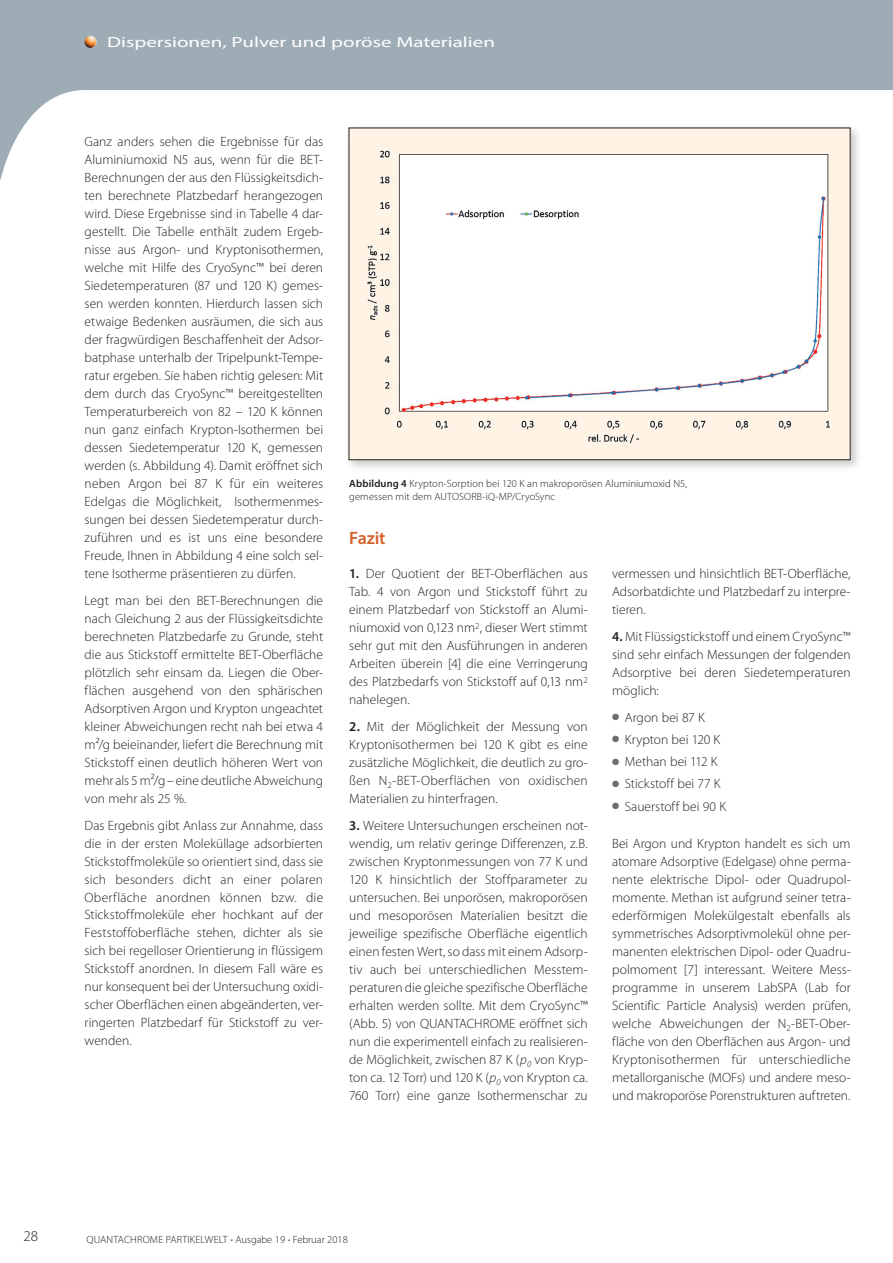
<style>
.page{position:relative;width:893px;height:1263px;background:#fff}
.page>*{position:absolute;margin:0;border:0;box-sizing:border-box;transform-origin:0 0}
.t1{font:600 18px "Myriad Pro";letter-spacing:-.005em;color:#d46229}
.t2{font:300 15px "Myriad Pro";color:#231f20}
.t3{font:14.7px "Myriad Pro";color:#fff;scale:1.43 1}
.t4{font:300 13.5px/18px "Myriad Pro";letter-spacing:.005em;color:#231f20;text-align:justify}
.t5{font:300 10.5px/13.5px "Myriad Pro";letter-spacing:.01em;color:#231f20}
.s1{font-weight:600}
.s2{font-style:italic}
.s3{color:#6c6d70}
</style>
<div class="page">
<svg style="left:0;top:0;width:893px;height:181px;fill:#9dacb5"></svg>
<svg style="left:85px;top:36px;width:12px;height:12px"></svg>
<div style="left:345px;top:124px;width:518px;height:348px;background:#231f20;opacity:.25"></div>
<img style="left:351px;top:130px;width:497px;height:328px">
<p class="t3" style="left:107px;top:33px;width:273px">Dispersionen, Pulver und poröse Materialien</p>
<p class="t4" style="left:85px;top:132px;width:240px;text-align:left">Ganz anders sehen die Ergebnisse für das Aluminiumoxid N5 aus, wenn für die BET-Berechnungen der aus den Flüssigkeitsdich&shy;ten berechnete Platzbedarf herangezogen wird. Diese Ergebnisse sind in Tabelle 4 dar&shy;gestellt. Die Tabelle enthält zudem Ergeb&shy;nisse aus Argon- und Kryptonisothermen, welche mit H ilfe des CryoSync™ bei deren Siedetemperaturen (87 und 120 K) gemes&shy;sen werden konnten. H ierdurch lassen sich etwaige Bedenken ausräumen, die sich aus der fragwürdigen Beschaffenheit der Adsor&shy;batphase unterhalb der Tripelpunkt-Tempe&shy;ratur ergeben. Sie haben richtig gelesen: Mit dem durch das CryoSync™ bereitgestellten Temperaturbereich von 82 – 120 K können nun ganz einfach Krypton-Isothermen bei dessen Siedetemperatur 120 K, gemessen werden (s. Abbildung 4). Damit eröffnet sich neben Argon bei 87 K für ein weiteres Edelgas die Möglichkeit, Isothermenmes&shy;sungen bei dessen Siedetemperatur durch&shy;zuführen und es ist uns eine besondere Freude, I hnen in Abbildung 4 eine solch sel&shy;tene Isotherme präsentieren zu dürfen.</p>
<p class="t4" style="left:85px;top:591px;width:240px">Legt man bei den BET-Berechnungen die nach Gleichung 2 aus der Flüssigkeitsdichte berechneten Platzbedarfe zu Grunde, steht die aus Stickstoff ermittelte BET-O</p>
<p class="t4" style="left:85px;top:645px;width:240px;text-indent:187px">berfläche plötzlich sehr einsam da. Liegen die Ober&shy;flächen ausgehend von den sphärischen Adsorptiven Argon und Krypton ungeachtet kleiner Abweichungen recht nah bei etwa 4 m²/g beieinander, liefert die Berechnung mit Stickstoff einen deutlich höheren Wert von mehr als 5 m²/g – eine deutliche Abweichung von mehr als 25 %.</p>
<p class="t4" style="left:85px;top:816px;width:240px">Das Ergebnis gibt Anlass zur Annahme, dass die in der ersten Moleküllage adsorbierten Stickstoffmoleküle so orientiert sind, dass sie sich besonders dicht an einer polaren Oberfläche anordnen können bzw. die Stickstoffmoleküle eher hochkant auf der Feststoffoberfläche stehen, dichter als sie sich bei regelloser Orientierung in flüssigem Stickstoff anordnen. I n diesem Fall wäre es nur konsequent bei der U ntersuchung oxidi&shy;scher Oberflächen einen abgeänderten, ver&shy;ringerten Platzbedarf für Stickstoff zu ver&shy;wenden.</p>
<p class="t5" style="left:349px;top:476px;width:339px"><span class="s1">Abbildung 4</span> Krypton-Sorption bei 120 K an makroporösen Aluminiumoxid N5, gemessen mit dem AUTO</p>
<p class="t5" style="left:459px;top:490px;width:98px">SORB-iQ-M P/CryoSync</p>
<h1 class="t1" style="left:349px;top:526px;width:38px">Fazit</h1>
<p class="t4" style="left:349px;top:564px;width:136px"><span class="s1">1.</span> Der Quotient der BET-O</p>
<p class="t4" style="left:349px;top:564px;width:240px;text-indent:155px">berflächen aus Tab. 4 von Argon und Stickstoff führt zu einem Platzbedarf von Stickstoff an Alumi&shy;niumoxid von 0,123 nm<sup>2</sup>, dieser Wert stimmt sehr gut mit den Ausführungen in anderen Arbeiten überein [4] die eine Verringerung des Platzbedarfs von Stickstoff auf 0,13 nm<sup>2 </sup>nahelegen.</p>
<p class="t4" style="left:349px;top:717px;width:240px"><span class="s1">2.</span> Mit der Möglichkeit der Messung von Kryptonisothermen bei 120 K gibt es eine zusätzliche Möglichkeit, die deutlich zu gro&shy;ßen N <sub>2</sub>-BET-O</p>
<p class="t4" style="left:349px;top:771px;width:240px;text-indent:81px">berflächen von oxidischen<br>Materialien zu hinterfragen.</p>
<p class="t4" style="left:349px;top:816px;width:240px"><span class="s1">3.</span> Weitere U ntersuchungen erscheinen not&shy;wendig, um relativ geringe Differenzen, z.B. zwischen Kryptonmessungen von 77 K und 120 K hinsichtlich der Stoffparameter zu untersuchen. Bei unporösen, makroporösen und mesoporösen Materialien besitzt die jeweilige spezifische Oberfläche eigentlich einen festen Wert, so dass mit einem Adsorp&shy;tiv auch bei unterschiedlichen Messtem&shy;peraturen die gleiche spezifische Oberfläche erhalten werden sollte. Mit dem CryoSync™ (Abb. 5) von QUANTACHROME</p>
<p class="t4" style="left:349px;top:1014px;width:240px;text-indent:170px">eröffnet sich nun die experimentell einfach zu realisieren&shy;de Möglichkeit, zwischen 87 K (<span class="s2">p</span><sub>0</sub> von Kryp&shy;ton ca. 12 Torr) und 120 K (<span class="s2">p</span><sub>0</sub> von Krypton ca.<br>760 Torr) eine ganze Isothermenschar zu</p>
<p class="t4" style="left:612px;top:564px;width:240px;text-indent:185px">berfläche, Adsorbatdichte und Platzbedarf zu interpre&shy;tieren.</p>
<p class="t4" style="left:612px;top:627px;width:240px"><span class="s1">4.</span> Mit Flüssigstickstoff und einem CryoSync™ sind sehr einfach Messungen der folgenden Adsorptive bei deren Siedetemperaturen möglich:</p>
<p class="t4" style="left:612px;top:708px;width:94px"><span class="s3">●</span> Argon bei 87 K</p>
<p class="t4" style="left:612px;top:730px;width:110px"><span class="s3">●</span> Krypton bei 120 K</p>
<p class="t4" style="left:612px;top:752px;width:107px"><span class="s3">●</span> Methan bei 112 K</p>
<p class="t4" style="left:612px;top:775px;width:110px"><span class="s3">●</span> Stickstoff bei 77 K</p>
<p class="t4" style="left:612px;top:797px;width:115px"><span class="s3">●</span> Sauerstoff bei 90 K</p>
<p class="t4" style="left:612px;top:834px;width:240px">Bei Argon und Krypton handelt es sich um atomare Adsorptive (Edelgase) ohne perma&shy;nente elektrische Dipol- oder Quadrupol&shy;momente. Methan ist aufgrund seiner tetra&shy;ederförmigen Molekülgestalt ebenfalls als symmetrisches Adsorptivmolekül ohne per&shy;manenten elektrischen Dipol- oder Quadru&shy;polmoment [7] interessant. Weitere Mess&shy;programme in unserem LabSPA (Lab for Scientific Particle Analysis) werden prüfen, welche Abweichungen der N <sub>2</sub>-BET-O</p>
<p class="t4" style="left:612px;top:564px;width:166px">vermessen und hinsichtlich BET-O</p>
<p class="t4" style="left:612px;top:1014px;width:240px;text-indent:216px">ber&shy;fläche von den Oberflächen aus Argon- und Kryptonisothermen für unterschiedliche metallorganische (MOFs) und andere meso&shy;und makroporöse Porenstrukturen auftreten.</p>
<p class="t2" style="left:24px;top:1227px;width:16px">28</p>
<p class="t5" style="left:87px;top:1232px;width:263px">Quantachrome PartiKELWELT <span class="s3">•</span> Ausgabe 19 <span class="s3">•</span> Februar 2018</p>
</div>
